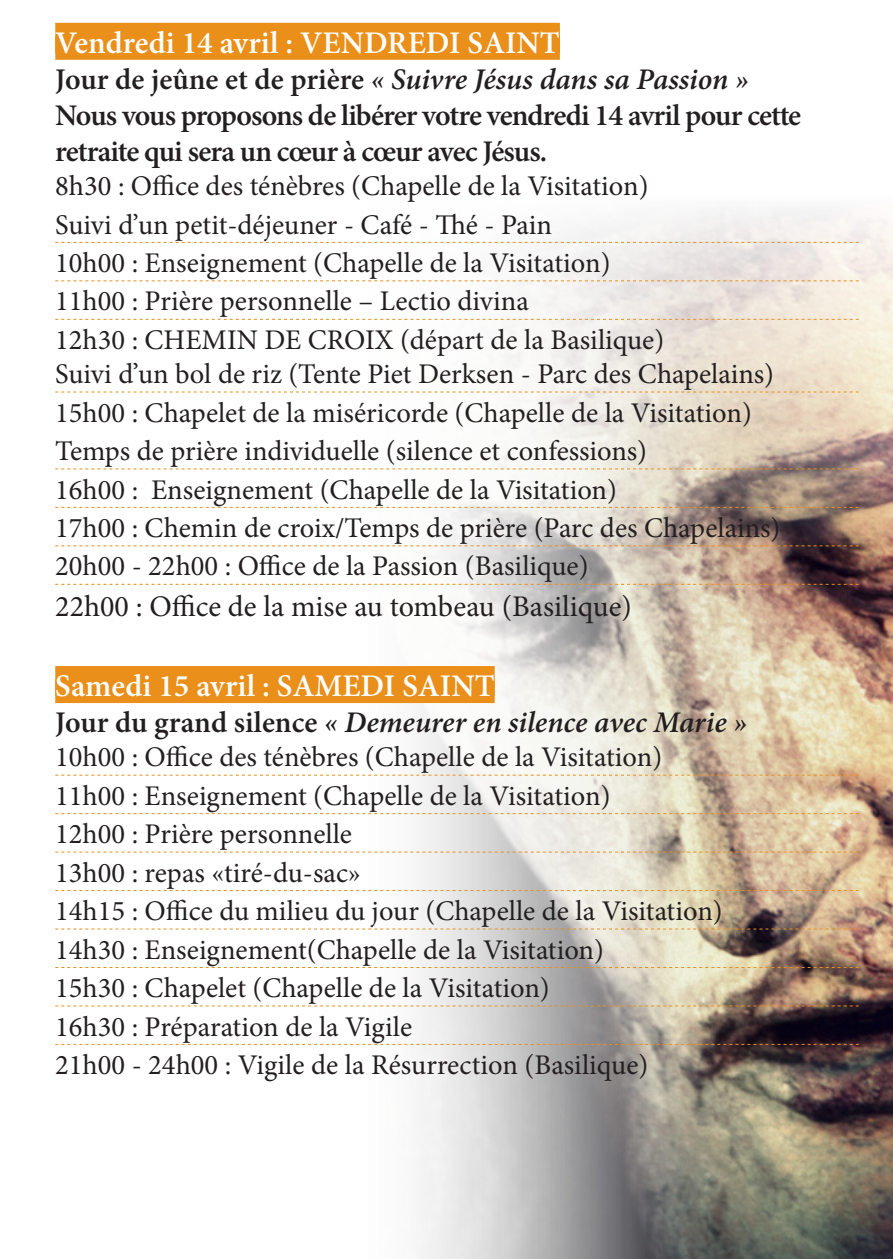
<style>
.page{position:relative;width:893px;height:1259px;background:#fff}
.page>*{position:absolute;margin:0;border:0;box-sizing:border-box;transform-origin:0 0}
.jour{font:600 31.5px "Minion Pro";color:#fff}
.elem_programm{font:italic 600 30px "Minion Pro";letter-spacing:-.005em;color:#231f20}
.elem_programm_norm{font:600 30px/36px "Minion Pro";letter-spacing:-.03em;color:#231f20}
.t1{font:30px "Minion Pro";color:#231f20}
.elem_programm-2{font:28.5px/34.2px "Minion Pro";color:#231f20}
.elem_programm_norm-2{font:28.5px "Minion Pro";color:#231f20}
.s1{font-style:normal}
</style>
<div class="page">
<img style="left:55px;top:555px;width:838px;height:704px">
<svg style="left:55px;top:22px;width:838px;height:533px"></svg>
<div style="left:55px;top:23px;width:505px;height:30px;background:#e98f1a"></div>
<div style="left:55px;top:36px;width:505px;height:24px;background:#e98f1a"></div>
<svg style="left:55px;top:242px;width:804px;height:1px"></svg>
<svg style="left:55px;top:280px;width:804px;height:1px"></svg>
<svg style="left:55px;top:319px;width:804px;height:1px"></svg>
<svg style="left:55px;top:391px;width:804px;height:1px"></svg>
<svg style="left:55px;top:468px;width:804px;height:1px"></svg>
<svg style="left:55px;top:507px;width:804px;height:1px"></svg>
<svg style="left:55px;top:545px;width:804px;height:1px"></svg>
<svg style="left:55px;top:584px;width:804px;height:1px"></svg>
<div style="left:55px;top:666px;width:440px;height:30px;background:#e98f1a"></div>
<div style="left:55px;top:679px;width:440px;height:24px;background:#e98f1a"></div>
<svg style="left:55px;top:774px;width:804px;height:1px"></svg>
<svg style="left:55px;top:813px;width:804px;height:1px"></svg>
<svg style="left:55px;top:851px;width:804px;height:1px"></svg>
<svg style="left:55px;top:890px;width:804px;height:1px"></svg>
<svg style="left:55px;top:928px;width:804px;height:1px"></svg>
<svg style="left:55px;top:967px;width:804px;height:1px"></svg>
<svg style="left:55px;top:1005px;width:804px;height:1px"></svg>
<svg style="left:55px;top:1044px;width:804px;height:1px"></svg>
<p class="jour" style="left:55px;top:21px;width:506px">Vendredi 14 avril : VENDREDI SAINT</p>
<p class="elem_programm" style="left:55px;top:58px;width:695px"><span class="s1">Jour de jeûne et de prière</span> « Suivre Jésus dans sa Passion »</p>
<p class="elem_programm_norm" style="left:55px;top:97px;width:747px">Nous vous proposons de libérer votre vendredi 14 avril pour cette retraite qui sera un cœur à cœur avec Jésus.</p>
<p class="elem_programm_norm-2" style="left:55px;top:167px;width:595px">8h30 : Office des ténèbres (Chapelle de la Visitation)</p>
<p class="elem_programm-2" style="left:55px;top:207px;width:498px">Suivi d’un petit-déjeuner - Café - Thé - Pain</p>
<p class="elem_programm-2" style="left:55px;top:246px;width:557px">10h00 : Enseignement (Chapelle de la Visitation)</p>
<p class="elem_programm-2" style="left:55px;top:284px;width:475px">11h00 : Prière personnelle – Lectio divina</p>
<p class="elem_programm-2" style="left:55px;top:323px;width:720px">12h30 : CHEMIN DE CROIX (départ de la Basilique)<br>Suivi d’un bol de riz (Tente Piet Derksen - Parc des Chapelains)</p>
<p class="elem_programm_norm-2" style="left:55px;top:393px;width:698px">15h00 : Chapelet de la miséricorde (Chapelle de la Visitation)</p>
<p class="elem_programm-2" style="left:55px;top:434px;width:593px">Temps de prière individuelle (silence et confessions)</p>
<p class="elem_programm-2" style="left:55px;top:472px;width:563px">16h00 : Enseignement (Chapelle de la Visitation)</p>
<p class="elem_programm-2" style="left:55px;top:511px;width:727px">17h00 : Chemin de croix/Temps de prière (Parc des Chapelains)</p>
<p class="elem_programm-2" style="left:55px;top:549px;width:535px">20h00 - 22h00 : Office de la Passion (Basilique)</p>
<p class="t1" style="left:55px;top:586px;width:578px">22h00 : Office de la mise au tombeau (Basilique)</p>
<p class="jour" style="left:55px;top:664px;width:441px">Samedi 15 avril : SAMEDI SAINT</p>
<p class="elem_programm" style="left:55px;top:701px;width:693px"><span class="s1">Jour du grand silence</span> « Demeurer en silence avec Marie »</p>
<p class="elem_programm-2" style="left:55px;top:740px;width:608px">10h00 : Office des ténèbres (Chapelle de la Visitation)</p>
<p class="elem_programm-2" style="left:55px;top:778px;width:557px">11h00 : Enseignement (Chapelle de la Visitation)</p>
<p class="elem_programm-2" style="left:55px;top:817px;width:298px">12h00 : Prière personnelle</p>
<p class="elem_programm-2" style="left:55px;top:855px;width:307px">13h00 : repas «tiré-du-sac»</p>
<p class="elem_programm-2" style="left:55px;top:894px;width:669px">14h15 : Office du milieu du jour (Chapelle de la Visitation)</p>
<p class="elem_programm-2" style="left:55px;top:932px;width:550px">14h30 : Enseignement(Chapelle de la Visitation)</p>
<p class="elem_programm-2" style="left:55px;top:971px;width:496px">15h30 : Chapelet (Chapelle de la Visitation)</p>
<p class="elem_programm-2" style="left:55px;top:1009px;width:358px">16h30 : Préparation de la Vigile</p>
<p class="elem_programm_norm-2" style="left:55px;top:1045px;width:594px">21h00 - 24h00 : Vigile de la Résurrection (Basilique)</p>
</div>
